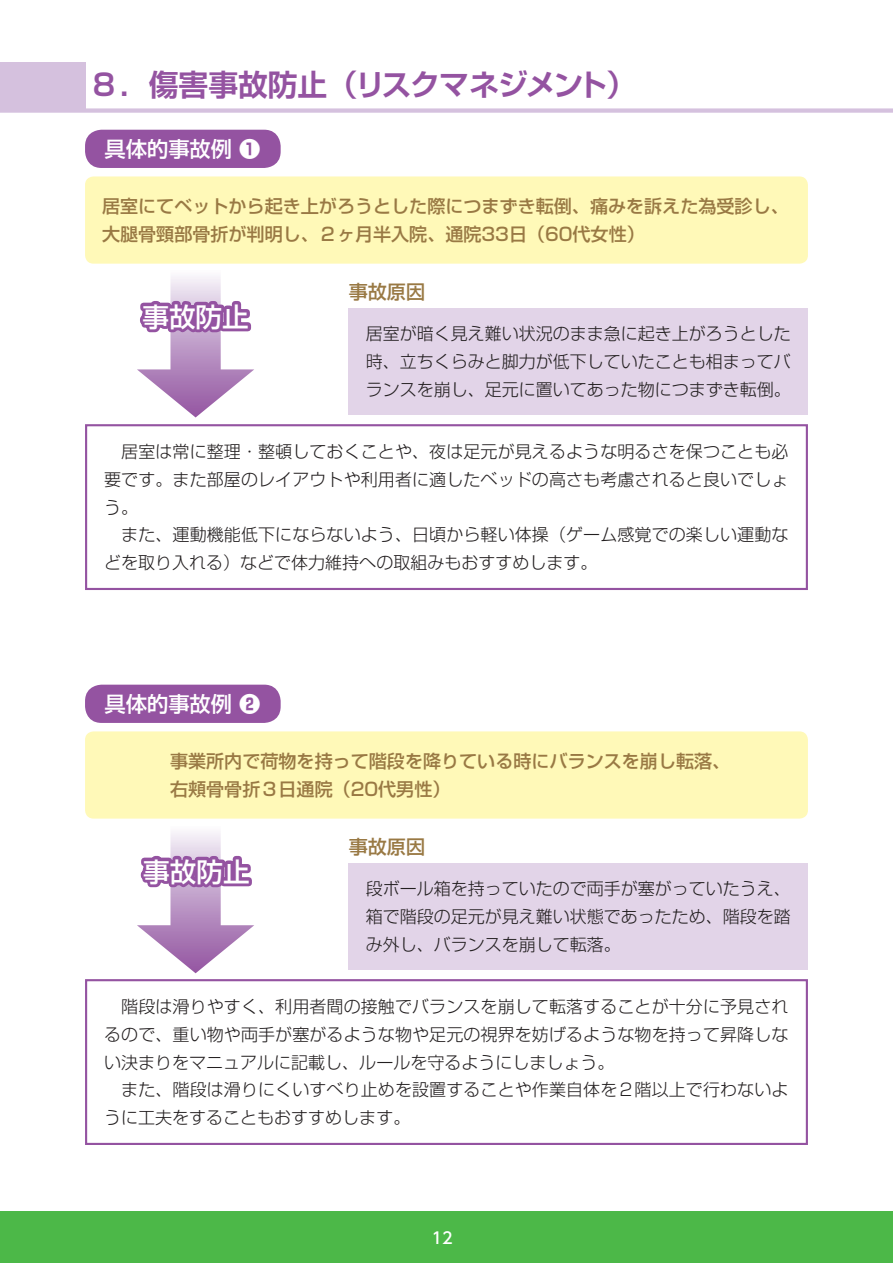
<style>
.page{position:relative;width:893px;height:1263px;background:#fff}
.page>*{position:absolute;margin:0;border:0;box-sizing:border-box;transform-origin:0 0}
.t1{font:700 29.7px "Shin Go Pr 6 De";letter-spacing:-.02em;color:#9453a1}
.t2{font:500 26.55px "Shin Go Pr 6";color:#fff}
.t3{font:500 21.3px "Shin Go Pr 6";color:#fff}
.t4{font:500 19.2px "Shin Go Pr 6";color:#997944}
.t5{font:500 18px/27.6px "Shin Go Pr 6";color:#997944}
.t6{font:300 16.95px/27.6px "Shin Go Pr 6";letter-spacing:.005em;color:#231f20}
.t7{font:500 15.9px "UD Shin Go Pro";color:#fff}
.s1{font-weight:700}
</style>
<div class="page">
<div style="left:0;top:1212px;width:893px;height:51px;background:#4cb848"></div>
<div style="left:0;top:62px;width:85px;height:46px;background:#d5c1de"></div>
<div style="left:0;top:108px;width:893px;height:5px;background:#d5c1de"></div>
<svg style="left:137px;top:832px;width:117px;height:141px"></svg>
<svg style="left:137px;top:276px;width:117px;height:141px"></svg>
<div style="left:85px;top:176px;width:723px;height:88px;background:#fff9b8;border-radius:9px"></div>
<div style="left:85px;top:731px;width:723px;height:88px;background:#fff9b8;border-radius:9px"></div>
<div style="left:85px;top:424px;width:723px;height:166px;border:2px solid #9453a1"></div>
<div style="left:85px;top:979px;width:723px;height:166px;border:2px solid #9453a1"></div>
<div style="left:349px;top:308px;width:459px;height:107px;background:#e2d4e8"></div>
<div style="left:349px;top:863px;width:459px;height:106px;background:#e2d4e8"></div>
<div style="left:85px;top:130px;width:196px;height:38px;background:#9453a1;border-radius:16px"></div>
<div style="left:85px;top:685px;width:196px;height:38px;background:#9453a1;border-radius:16px"></div>
<h1 class="t1" style="left:89px;top:61px;width:548px">８．傷害事故防止（リスクマネジメント）</h1>
<p class="t3" style="left:105px;top:131px;width:157px">具体的事故例 <span class="s1">❶</span></p>
<p class="t5" style="left:102px;top:191px;width:688px">居室にてベットから起き上がろうとした際につまずき転倒、痛みを訴えた為受診し、大腿骨頸部骨折が判明し、２ヶ月半入院、通院33日（60代女性）</p>
<h2 class="t2" style="left:142px;top:295px;width:108px">事故防止</h2>
<p class="t4" style="left:349px;top:275px;width:78px">事故原因</p>
<p class="t6" style="left:366px;top:319px;width:427px;text-align:justify">居室が暗く見え難い状況のまま急に起き上がろうとした時、立ちくらみと脚力が低下していたことも相まってバランスを崩し、足元に置いてあった物につまずき転倒。</p>
<p class="t6" style="left:104px;top:436px;width:686px">　居室は常に整理・整頓しておくことや、夜は足元が見えるような明るさを保つことも必要です。また部屋のレイアウトや利用者に適したベッドの高さも考慮されると良いでしょう。<br>　また、運動機能低下にならないよう、日頃から軽い体操（ゲーム感覚での楽しい運動などを取り入れる）などで体力維持への取組みもおすすめします。</p>
<p class="t3" style="left:105px;top:686px;width:157px">具体的事故例 <span class="s1">❷</span></p>
<p class="t5" style="left:170px;top:746px;width:562px">事業所内で荷物を持って階段を降りている時にバランスを崩し転落、右頬骨骨折３日通院（20代男性）</p>
<h2 class="t2" style="left:143px;top:850px;width:108px">事故防止</h2>
<p class="t4" style="left:349px;top:830px;width:78px">事故原因</p>
<p class="t6" style="left:366px;top:873px;width:427px;text-align:justify">段ボール箱を持っていたので両手が塞がっていたうえ、箱で階段の足元が見え難い状態であったため、階段を踏み外し、バランスを崩して転落。</p>
<p class="t6" style="left:104px;top:991px;width:686px">　階段は滑りやすく、利用者間の接触でバランスを崩して転落することが十分に予見されるので、重い物や両手が塞がるような物や足元の視界を妨げるような物を持って昇降しない決まりをマニュアルに記載し、ルールを守るようにしましょう。<br>　また、階段は滑りにくいすべり止めを設置することや作業自体を２階以上で行わないように工夫をすることもおすすめします。</p>
<p class="t7" style="left:432px;top:1224px;width:23px">12</p>
</div>
